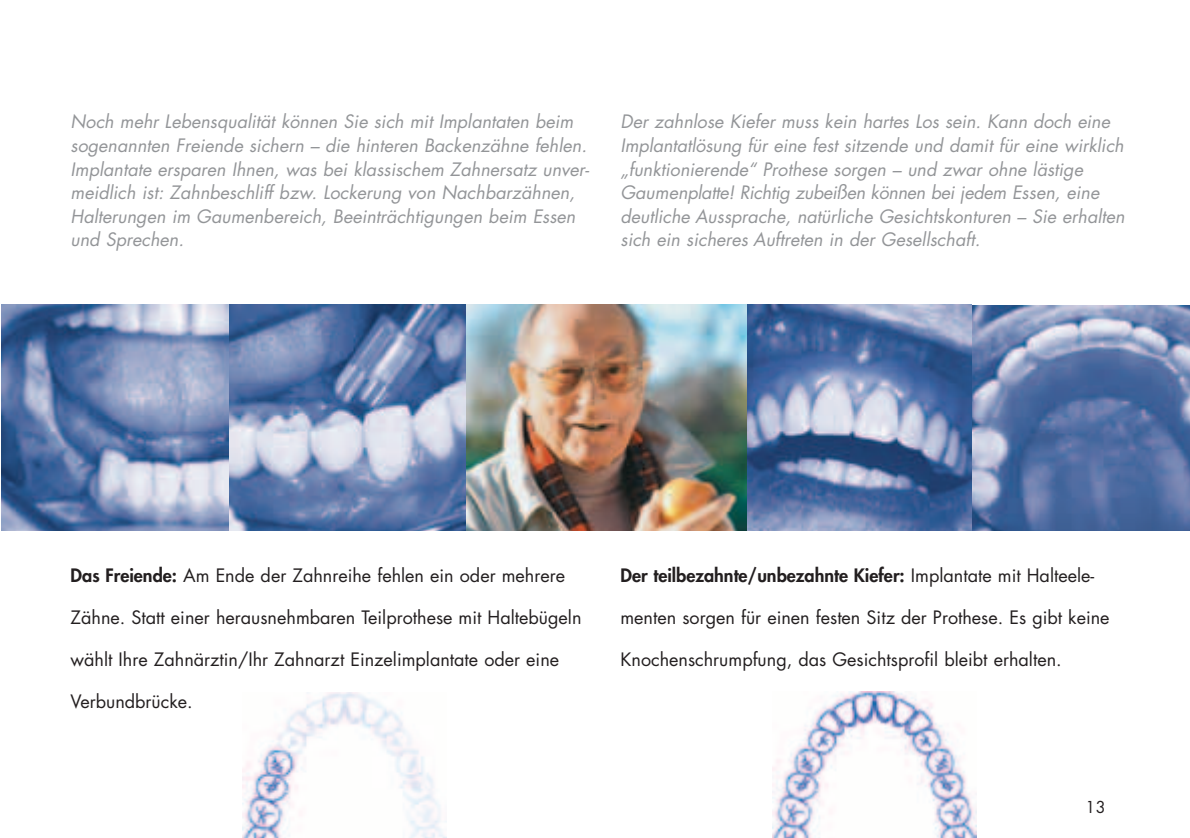
<style>
.page{position:relative;width:1190px;height:838px;background:#fff}
.page>*{position:absolute;margin:0;border:0;box-sizing:border-box;transform-origin:0 0}
.t1{font:italic 18px/23.6px "Futura";color:#939598}
.t2{font:18px "Futura";color:#231f20}
.t3{font:800 18px "Futura";color:#231f20}
.t4{font:16px "Futura";color:#231f20}
.s1{font-weight:800}
.s2{font-weight:400}
</style>
<div class="page">
<img style="left:243px;top:693px;width:204px;height:145px">
<img style="left:773px;top:691px;width:203px;height:147px">
<img style="left:229px;top:304px;width:237px;height:227px">
<img style="left:1px;top:304px;width:228px;height:227px">
<img style="left:971px;top:305px;width:219px;height:226px">
<img style="left:747px;top:304px;width:224px;height:227px">
<img style="left:466px;top:304px;width:281px;height:227px">
<p class="t1" style="left:71px;top:111px;width:520px">Noch mehr Lebensqualität können Sie sich mit Implantaten beim sogenannten Freiende sichern – die hinteren Backenzähne fehlen.<br>Implantate ersparen Ihnen, was bei klassischem Zahnersatz unver&shy;meidlich ist: Zahnbeschliff bzw. Lockerung von Nachbarzähnen, Halterungen im Gaumenbereich, Beeinträchtigungen beim Essen und Sprechen.</p>
<p class="t1" style="left:621px;top:111px;width:506px">Der zahnlose Kiefer muss kein hartes Los sein. Kann doch eine Implantatlösung für eine fest sitzende und damit für eine wirklich „funktionierende“ Prothese sorgen – und zwar ohne lästige Gaumenplatte! Richtig zubeißen können bei jedem Essen, eine deutliche Aussprache, natürliche Gesichtskonturen – Sie erhalten sich ein sicheres Auftreten in der Gesellschaft.</p>
<p class="t2" style="left:71px;top:567px;width:496px"><span class="s1">Das Freiende:</span> Am Ende der Zahnreihe fehlen ein oder mehrere</p>
<p class="t2" style="left:71px;top:609px;width:512px">Zähne. Statt einer herausnehmbaren Teilprothese mit Haltebügeln</p>
<p class="t2" style="left:71px;top:651px;width:490px">wählt Ihre Zahnärztin/Ihr Zahnarzt Einzelimplantate oder eine</p>
<p class="t2" style="left:71px;top:693px;width:124px">Verbundbrücke.</p>
<p class="t3" style="left:621px;top:567px;width:475px">Der teilbezahnte/unbezahnte Kiefer: <span class="s2">Implantate mit Halteele-</span></p>
<p class="t2" style="left:621px;top:609px;width:491px">menten sorgen für einen festen Sitz der Prothese. Es gibt keine</p>
<p class="t2" style="left:621px;top:651px;width:443px">Knochenschrumpfung, das Gesichtsprofil bleibt erhalten.</p>
<p class="t4" style="left:1085px;top:799px;width:22px">13</p>
</div>
